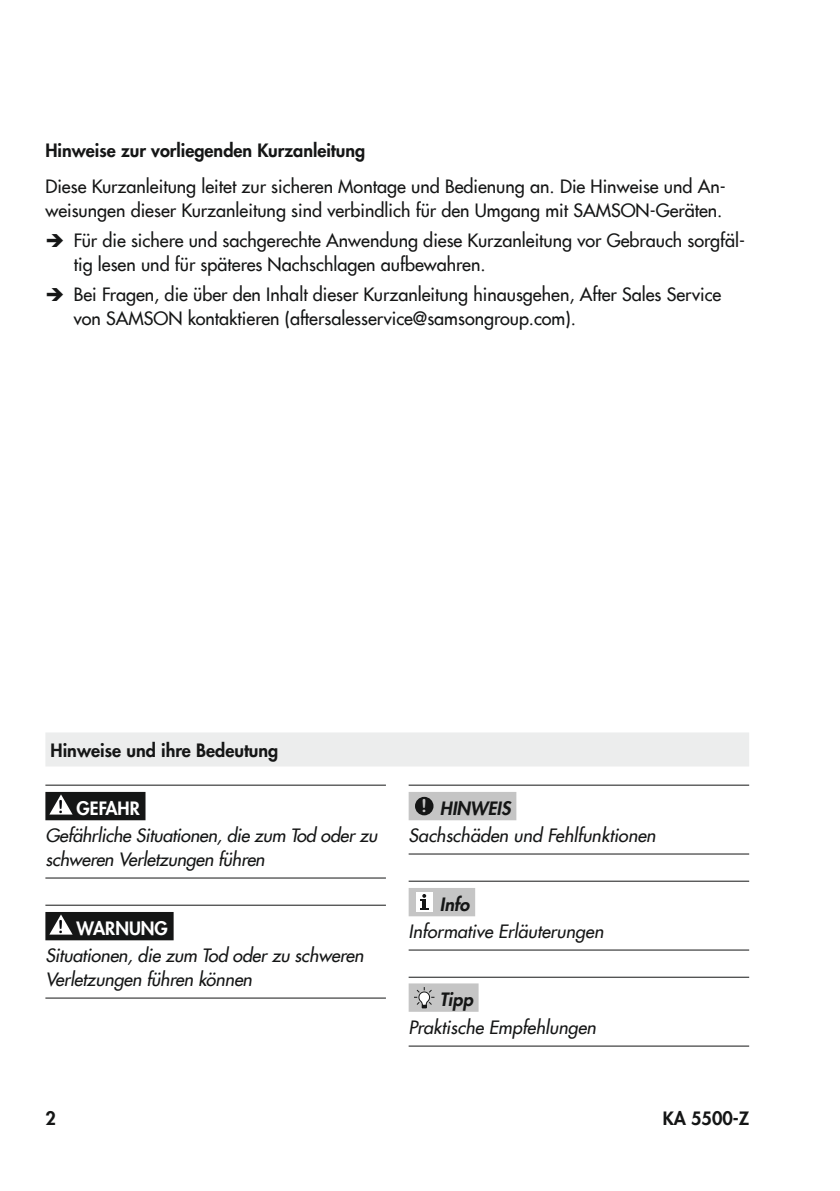
<style>
.page{position:relative;width:840px;height:1191px;background:#fff}
.page>*{position:absolute;margin:0;border:0;box-sizing:border-box;transform-origin:0 0}
.t1{font:500 18px/24px "Futura Com";color:#151616}
.t2{font:italic 500 18px/24px "Futura Com";letter-spacing:-.01em;color:#151616}
.t3{font:800 18px "Futura Com";color:#151616}
.t4{font:italic 800 18px "Futura Com";color:#151616}
.t5{font:800 18px "Futura Com";color:#fff}
.s1{font-family:"Arial Rounded MT Bold";font-weight:400;color:#020307}
.s2{font-family:"Arial Rounded MT Bold";font-weight:400;font-style:normal;color:#c5c5c5}
</style>
<div class="page">
<div style="left:45px;top:732px;width:703px;height:34px;background:#eceded"></div>
<hr style="left:45px;top:784px;width:341px;height:1px;background:#151616">
<hr style="left:45px;top:877px;width:341px;height:1px;background:#151616">
<hr style="left:45px;top:904px;width:341px;height:1px;background:#151616">
<hr style="left:45px;top:997px;width:341px;height:1px;background:#151616">
<hr style="left:408px;top:784px;width:340px;height:1px;background:#151616">
<hr style="left:408px;top:853px;width:340px;height:1px;background:#151616">
<hr style="left:408px;top:880px;width:340px;height:1px;background:#151616">
<hr style="left:408px;top:949px;width:340px;height:1px;background:#151616">
<hr style="left:408px;top:976px;width:340px;height:1px;background:#151616">
<hr style="left:408px;top:1045px;width:340px;height:1px;background:#151616">
<div style="left:45px;top:792px;width:100px;height:28px;background:#151616"></div>
<svg style="left:49px;top:794px;width:24px;height:20px"></svg>
<div style="left:45px;top:912px;width:128px;height:28px;background:#151616"></div>
<svg style="left:49px;top:914px;width:24px;height:20px"></svg>
<div style="left:408px;top:792px;width:108px;height:28px;background:#c5c5c5"></div>
<div style="left:415px;top:797px;width:18px;height:18px;background:#151616;border-radius:50%"></div>
<div style="left:408px;top:888px;width:67px;height:28px;background:#c5c5c5"></div>
<div style="left:416px;top:892px;width:16px;height:19px;background:#fff"></div>
<hr style="left:422px;top:899px;width:4px;height:10px;background:#151616">
<svg style="left:420px;top:894px;width:6px;height:6px"></svg>
<div style="left:408px;top:983px;width:70px;height:28px;background:#c5c5c5"></div>
<svg style="left:414px;top:987px;width:21px;height:21px"></svg>
<p class="t3" style="left:45px;top:137px;width:321px">Hinweise zur vorliegenden Kurzanleitung</p>
<p class="t1" style="left:45px;top:174px;width:681px">Diese Kurzanleitung leitet zur sicheren Montage und Bedienung an. Die Hinweise und An&shy;weisungen dieser Kurzanleitung sind verbindlich für den Umgang mit SAMSON-Geräten.</p>
<p class="t1" style="left:74px;top:228px;width:672px">Für die sichere und sachgerechte Anwendung diese Kurzanleitung vor Gebrauch sorgfäl&shy;tig lesen und für späteres Nachschlagen aufbewahren.</p>
<p class="t1" style="left:74px;top:282px;width:648px">Bei Fragen, die über den Inhalt dieser Kurzanleitung hinausgehen, After Sales Service von SAMSON kontaktieren (aftersalesservice@samsongroup.com).</p>
<p class="t3" style="left:51px;top:737px;width:229px">Hinweise und ihre Bedeutung</p>
<p class="t5" style="left:58px;top:794px;width:83px"><span class="s1">!</span> GEFAHR</p>
<p class="t2" style="left:45px;top:822px;width:333px">Gefährliche Situationen, die zum Tod oder zu schweren Verletzungen führen</p>
<p class="t5" style="left:58px;top:914px;width:111px"><span class="s1">!</span> WARNUNG</p>
<p class="t2" style="left:45px;top:942px;width:319px">Situationen, die zum Tod oder zu schweren<br>Verletzungen führen können</p>
<p class="t4" style="left:421px;top:794px;width:91px"><span class="s2">!</span> HINWEIS</p>
<p class="t2" style="left:408px;top:822px;width:248px">Sachschäden und Fehlfunktionen</p>
<p class="t4" style="left:439px;top:890px;width:31px">Info</p>
<p class="t2" style="left:408px;top:918px;width:196px">Informative Erläuterungen</p>
<p class="t4" style="left:439px;top:985px;width:35px">Tipp</p>
<p class="t2" style="left:408px;top:1014px;width:189px">Praktische Empfehlungen</p>
<p class="t3" style="left:45px;top:1104px;width:12px">2</p>
<p class="t3" style="left:662px;top:1104px;width:88px">KA 5500-Z</p>
</div>
